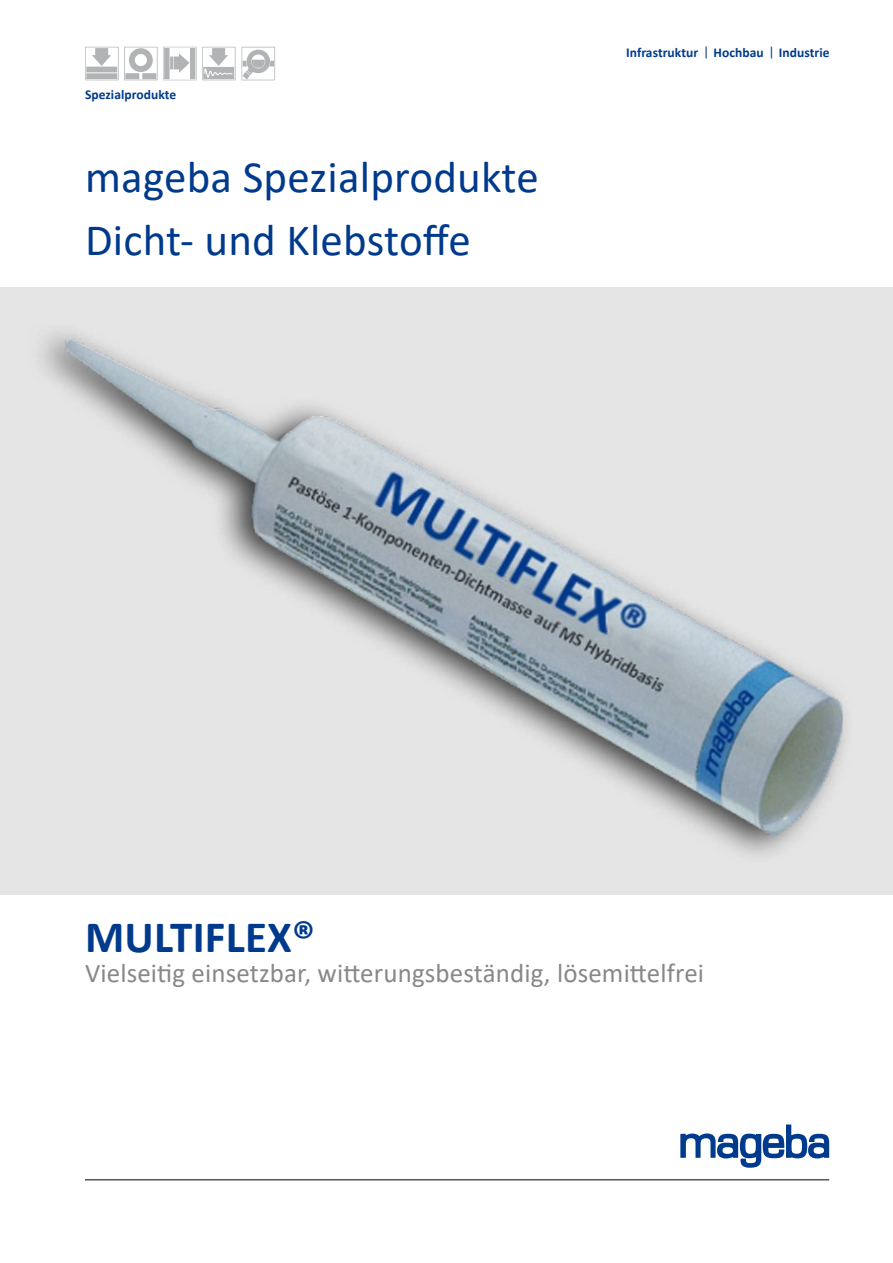
<style>
.page{position:relative;width:893px;height:1263px;background:#fff}
.page>*{position:absolute;margin:0;border:0;box-sizing:border-box;transform-origin:0 0}
.t1{font:45px/63px "Calibri";letter-spacing:.005em;color:#003a8c}
.t2{font:700 45px "Calibri";letter-spacing:.005em;color:#003a8c}
.t3{font:27px "Calibri";letter-spacing:.005em;color:#888}
.t4{font:700 13.5px "Calibri";letter-spacing:.005em;color:#003a8c}
.s1{font-weight:400}
</style>
<div class="page">
<hr style="left:85px;top:1179px;width:744px;height:1px;background:#000">
<svg style="left:85px;top:47px;width:151px;height:34px"></svg>
<svg style="left:242px;top:47px;width:34px;height:33px"></svg>
<svg style="left:242px;top:72px;width:8px;height:7px"></svg>
<div style="left:0;top:287px;width:893px;height:608px;background:#e6e5e6"></div>
<img style="left:60px;top:335px;width:786px;height:506px">
<svg style="left:680px;top:1124px;width:149px;height:44px"></svg>
<p class="t4" style="left:85px;top:85px;width:93px">Spezialprodukte</p>
<h1 class="t1" style="left:85px;top:145px;width:455px">mageba Spezialprodukte<br>Dicht- und Klebstoffe</h1>
<p class="t4" style="left:626px;top:43px;width:205px">Infrastruktur <span class="s1">|</span> Hochbau <span class="s1">|</span> Industrie</p>
<h1 class="t2" style="left:85px;top:905px;width:232px">MULTIFLEX®</h1>
<p class="t3" style="left:85px;top:954px;width:621px">Vielseitig einsetzbar, witterungsbeständig, lösemittelfrei</p>
</div>
